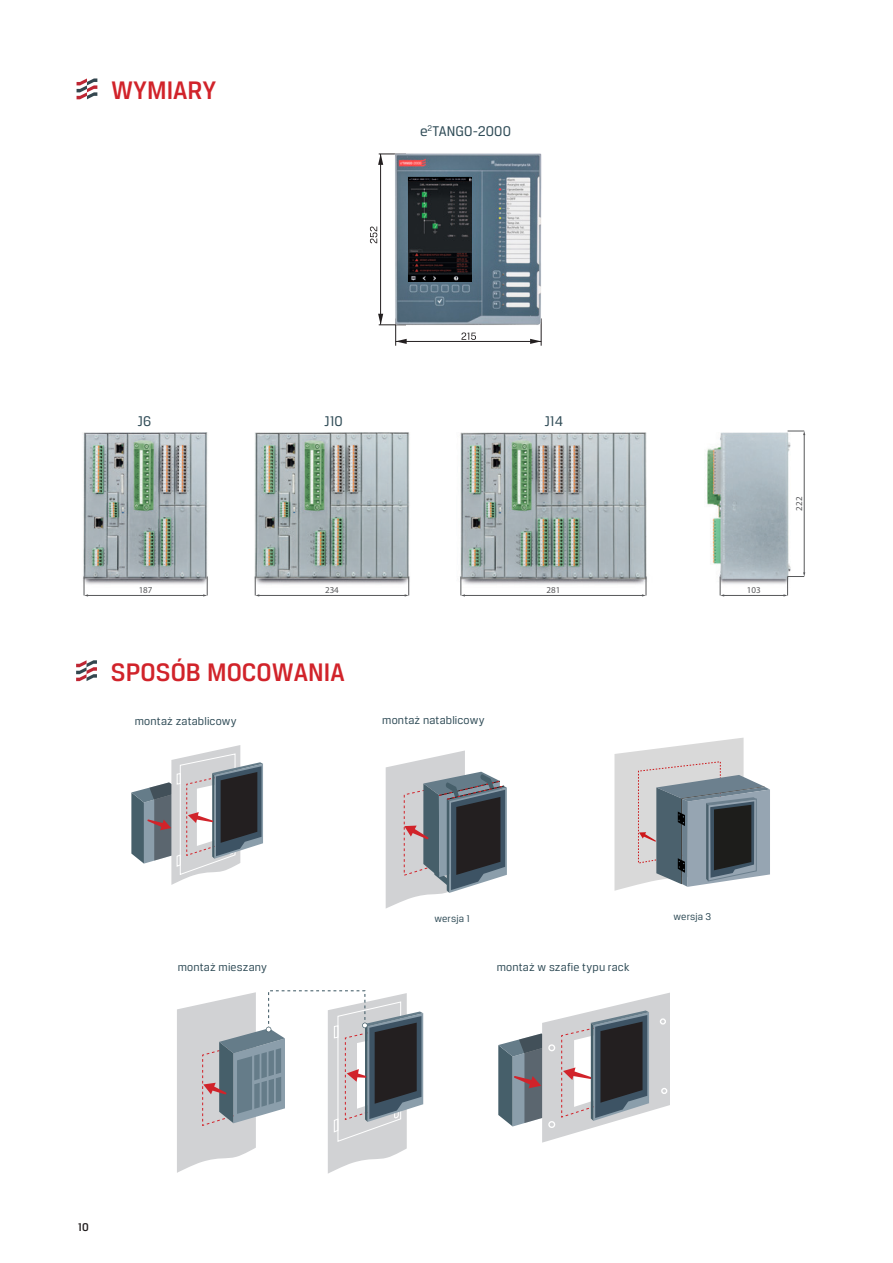
<style>
.page{position:relative;width:893px;height:1263px;background:#fff}
.page>*{position:absolute;margin:0;border:0;box-sizing:border-box;transform-origin:0 0}
.duze_naglowki{font:500 27px "Breuer Text";color:#d1232a}
.podpisy_obrazkow{font:15px "Breuer Text";letter-spacing:.005em;color:#304c57}
.t1{font:500 12px "Breuer Text";color:#231f20}
.podpisy_obrazkow-2{font:11.85px "Breuer Text";letter-spacing:.01em;color:#304c57}
.podpisy_obrazkow-3{font:10.5px "Breuer Text";color:#304c57}
.t2{font:9px "Myriad Pro";color:#57585a}
</style>
<div class="page">
<img style="left:83px;top:432px;width:708px;height:165px">
<hr style="left:87px;top:595px;width:117px;height:1px;background:#57585a">
<svg style="left:84px;top:576px;width:4px;height:20px"></svg>
<svg style="left:203px;top:576px;width:5px;height:20px"></svg>
<hr style="left:259px;top:595px;width:146px;height:1px;background:#57585a">
<svg style="left:255px;top:576px;width:4px;height:20px"></svg>
<svg style="left:405px;top:576px;width:4px;height:20px"></svg>
<hr style="left:464px;top:595px;width:179px;height:1px;background:#57585a">
<svg style="left:461px;top:576px;width:4px;height:20px"></svg>
<svg style="left:642px;top:576px;width:5px;height:20px"></svg>
<hr style="left:723px;top:595px;width:61px;height:1px;background:#57585a">
<svg style="left:720px;top:576px;width:4px;height:20px"></svg>
<hr style="left:804px;top:434px;width:1px;height:139px;background:#57585a">
<svg style="left:783px;top:572px;width:22px;height:24px"></svg>
<svg style="left:788px;top:431px;width:17px;height:4px"></svg>
<svg style="left:77px;top:78px;width:20px;height:21px"></svg>
<svg style="left:76px;top:660px;width:21px;height:21px"></svg>
<hr style="left:380px;top:154px;width:1px;height:171px;background:#231f20">
<svg style="left:378px;top:154px;width:7px;height:11px"></svg>
<svg style="left:378px;top:314px;width:7px;height:12px"></svg>
<svg style="left:370px;top:227px;width:7px;height:16px"></svg>
<img style="left:385px;top:153px;width:157px;height:193px">
<img style="left:409px;top:177px;width:62px;height:104px">
<svg style="left:177px;top:990px;width:246px;height:184px"></svg>
<svg style="left:498px;top:992px;width:172px;height:150px"></svg>
<svg style="left:386px;top:750px;width:121px;height:159px"></svg>
<svg style="left:131px;top:745px;width:132px;height:140px"></svg>
<svg style="left:614px;top:738px;width:156px;height:153px;background:#a5aaaf"></svg>
<p class="duze_naglowki" style="left:111px;top:75px;width:107px">WYMIARY</p>
<p class="podpisy_obrazkow" style="left:420px;top:123px;width:92px">e<sup>2</sup>TANGO-2000</p>
<p class="podpisy_obrazkow" style="left:138px;top:413px;width:15px">J6</p>
<p class="podpisy_obrazkow" style="left:324px;top:413px;width:20px">J10</p>
<p class="podpisy_obrazkow" style="left:544px;top:413px;width:20px">J14</p>
<p class="t2" style="left:139px;top:585px;width:15px">187</p>
<p class="t2" style="left:325px;top:585px;width:15px">234</p>
<p class="t2" style="left:546px;top:585px;width:15px">281</p>
<p class="t2" style="left:747px;top:585px;width:15px">103</p>
<p class="duze_naglowki" style="left:111px;top:657px;width:235px">SPOSÓB MOCOWANIA</p>
<p class="podpisy_obrazkow-2" style="left:135px;top:714px;width:104px">montaż zatablicowy</p>
<p class="podpisy_obrazkow-2" style="left:382px;top:714px;width:104px">montaż natablicowy</p>
<p class="t2" style="left:793px;top:511px;width:15px;rotate:-90deg">222</p>
<p class="podpisy_obrazkow-3" style="left:434px;top:913px;width:37px">wersja 1</p>
<p class="podpisy_obrazkow-2" style="left:178px;top:961px;width:91px">montaż mieszany</p>
<p class="podpisy_obrazkow-2" style="left:497px;top:961px;width:134px">montaż w szafie typu rack</p>
<p class="podpisy_obrazkow-3" style="left:673px;top:911px;width:39px">wersja 3</p>
<p class="t1" style="left:78px;top:1220px;width:13px">10</p>
</div>
